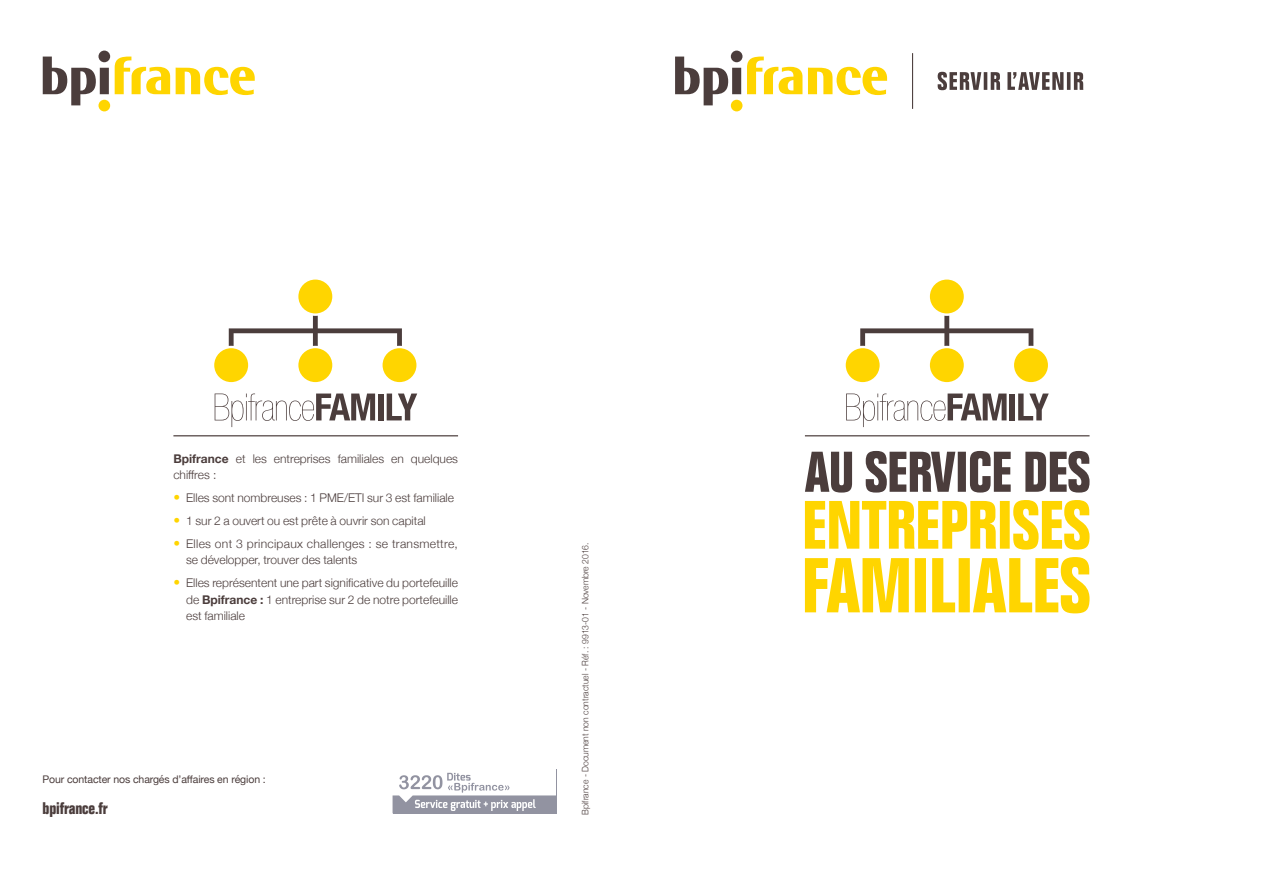
<style>
.page{position:relative;width:1263px;height:893px;background:#fff}
.page>*{position:absolute;margin:0;border:0;box-sizing:border-box;transform-origin:0 0}
.t1{font:700 condensed 16.5px "Folio";letter-spacing:-.01em;color:#4b3d3c}
.t2{font:300 12px/16.5px "Helvetica Neue";color:#4b3d3c}
.t3{font:300 12px/16.5px "Helvetica Neue";letter-spacing:.02em;color:#4b3d3c}
.t4{font:10.5px "Helvetica Neue";letter-spacing:-.01em;color:#4b3d3c}
.t5{font:300 9px "Helvetica Neue";color:#4b3d3c;scale:.95 1}
.s1{font-weight:700}
.s2{font-size:13.5px;color:#ffd500}
</style>
<div class="page">
<svg style="left:393px;top:813px;width:163px;height:1px"></svg>
<svg style="left:393px;top:773px;width:163px;height:40px"></svg>
<svg style="left:805px;top:451px;width:284px;height:42px"></svg>
<svg style="left:805px;top:500px;width:284px;height:50px"></svg>
<svg style="left:805px;top:557px;width:284px;height:56px"></svg>
<svg style="left:860px;top:316px;width:173px;height:30px"></svg>
<div style="left:930px;top:280px;width:34px;height:33px;background:#ffd500;border-radius:50%"></div>
<div style="left:930px;top:348px;width:34px;height:34px;background:#ffd500;border-radius:50%"></div>
<div style="left:846px;top:348px;width:34px;height:34px;background:#ffd500;border-radius:50%"></div>
<div style="left:1014px;top:348px;width:34px;height:34px;background:#ffd500;border-radius:50%"></div>
<svg style="left:846px;top:394px;width:160px;height:33px"></svg>
<div style="left:1010px;top:394px;width:5px;height:26px;background:#4b3d3c"></div>
<svg style="left:1018px;top:394px;width:31px;height:26px"></svg>
<hr style="left:805px;top:435px;width:284px;height:1px;background:#4b3d3c">
<svg style="left:229px;top:316px;width:173px;height:30px"></svg>
<div style="left:298px;top:280px;width:34px;height:33px;background:#ffd500;border-radius:50%"></div>
<div style="left:298px;top:348px;width:34px;height:34px;background:#ffd500;border-radius:50%"></div>
<div style="left:214px;top:348px;width:34px;height:34px;background:#ffd500;border-radius:50%"></div>
<div style="left:383px;top:348px;width:33px;height:34px;background:#ffd500;border-radius:50%"></div>
<svg style="left:215px;top:394px;width:160px;height:33px"></svg>
<div style="left:378px;top:394px;width:6px;height:26px;background:#4b3d3c"></div>
<svg style="left:387px;top:394px;width:30px;height:26px"></svg>
<hr style="left:173px;top:435px;width:285px;height:1px;background:#4b3d3c">
<svg style="left:938px;top:72px;width:145px;height:18px"></svg>
<div style="left:732px;top:68px;width:9px;height:26px;background:#4b3d3c"></div>
<svg style="left:747px;top:57px;width:55px;height:37px"></svg>
<svg style="left:808px;top:67px;width:79px;height:28px"></svg>
<div style="left:731px;top:51px;width:11px;height:11px;background:#4b3d3c;border-radius:50%"></div>
<div style="left:731px;top:100px;width:11px;height:11px;background:#ffd500;border-radius:50%"></div>
<svg style="left:675px;top:57px;width:53px;height:48px"></svg>
<hr style="left:912px;top:53px;width:1px;height:56px;background:#4b3d3c">
<div style="left:100px;top:68px;width:9px;height:26px;background:#4b3d3c"></div>
<svg style="left:115px;top:57px;width:55px;height:37px"></svg>
<svg style="left:176px;top:67px;width:79px;height:28px"></svg>
<div style="left:98px;top:51px;width:12px;height:11px;background:#4b3d3c;border-radius:50%"></div>
<div style="left:98px;top:100px;width:12px;height:11px;background:#ffd500;border-radius:50%"></div>
<svg style="left:43px;top:57px;width:53px;height:48px"></svg>
<p class="t2" style="left:173px;top:449px;width:286px"><span class="s1">Bpifrance</span> et les entreprises familiales en quelques chiffres :</p>
<p class="t2" style="left:173px;top:489px;width:282px"><span class="s2">•</span> Elles sont nombreuses : 1 PME/ETI sur 3 est familiale</p>
<p class="t2" style="left:173px;top:511px;width:254px"><span class="s2">•</span> 1 sur 2 a ouvert ou est prête à ouvrir son capital</p>
<p class="t3" style="left:186px;top:534px;width:273px;text-indent:-13px"><span class="s2">•</span> Elles ont 3 principaux challenges : se transmettre, se développer, trouver des talents</p>
<p class="t2" style="left:186px;top:574px;width:273px;text-align:justify;text-indent:-13px"><span class="s2">•</span> Elles représentent une part significative du portefeuille de <span class="s1">Bpifrance :</span> 1 entreprise sur 2 de notre portefeuille est familiale</p>
<p class="t4" style="left:43px;top:772px;width:225px">Pour contacter nos chargés d’affaires en région :</p>
<h1 class="t1" style="left:43px;top:799px;width:67px">bpifrance.fr</h1>
<p class="t5" style="left:578px;top:815px;width:288px;rotate:-90deg">Bpifrance - Document non contractuel - Réf. : 9913-01 - Novembre 2016.</p>
</div>
